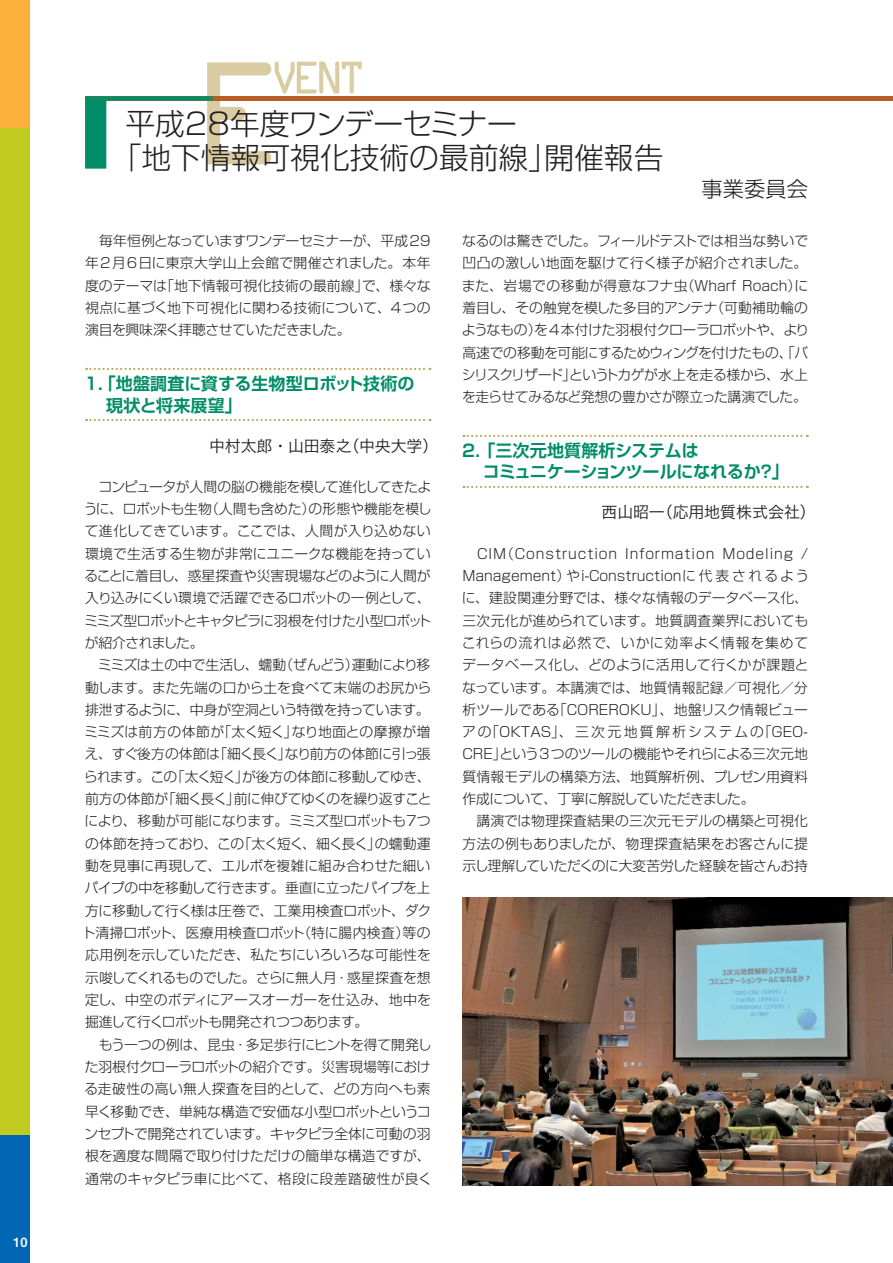
<style>
.page{position:relative;width:893px;height:1263px;background:#fff}
.page>*{position:absolute;margin:0;border:0;box-sizing:border-box;transform-origin:0 0}
.t1{font:300 29.7px/34px "Shin Go Pro";color:#231f20}
.t2{font:300 21.3px "Shin Go Pro";color:#231f20}
.t3{font:700 16.95px/21.3px "Shin Go Pro De";letter-spacing:-.005em;color:#008d68}
.t4{font:15.9px "Hira Kaku Pro W3";color:#231f20}
.t5{font:300 13.8px/22.4px "Shin Go Pro";letter-spacing:-.005em;color:#231f20}
.t6{font:12.75px "Midashi Go Pro MB31";color:#fff}
</style>
<div class="page">
<div style="left:0;top:0;width:30px;height:1263px;background:#c1cb1f"></div>
<div style="left:0;top:1135px;width:30px;height:128px;background:#0166b3"></div>
<div style="left:0;top:0;width:30px;height:128px;background:#fbb03b"></div>
<svg style="left:86px;top:368px;width:344px;height:2px"></svg>
<svg style="left:86px;top:419px;width:344px;height:2px"></svg>
<svg style="left:463px;top:435px;width:345px;height:2px"></svg>
<svg style="left:463px;top:486px;width:345px;height:2px"></svg>
<div style="left:85px;top:96px;width:808px;height:5px;background:#b95f26"></div>
<svg style="left:85px;top:62px;width:277px;height:107px"></svg>
<img style="left:462px;top:897px;width:431px;height:288px">
<p class="t6" style="left:13px;top:1231px;width:16px">10</p>
<h1 class="t1" style="left:112px;top:103px;width:553px;text-indent:14px">平成28年度ワンデーセミナー<br>「地下情報可視化技術の最前線」開催報告</h1>
<h2 class="t2" style="left:702px;top:172px;width:108px">事業委員会</h2>
<p class="t5" style="left:85px;top:228px;width:347px;text-align:justify">　毎年恒例となっていますワンデーセミナーが、平成29年2月6日に東京大学山上会館で開催されました。本年度のテーマは「地下情報可視化技術の最前線」で、様々な視点に基づく地下可視化に関わる技術について、4つの演目を興味深く拝聴させていただきました。</p>
<p class="t3" style="left:106px;top:371px;width:310px;text-indent:-23px">１．「地盤調査に資する生物型ロボット技術の現状と将来展望」</p>
<p class="t4" style="left:209px;top:431px;width:231px">中村太郎・山田泰之（中央大学）</p>
<p class="t5" style="left:82px;top:473px;width:351px">　コンピュータが人間の脳の機能を模して進化してきたように、ロボットも生物（人間も含めた）の形態や機能を模して進化してきています。ここでは、人間が入り込めない環境で生活する生物が非常にユニークな機能を持っていることに着目し、惑星探査や災害現場などのように人間が入り込みにくい環境で活躍できるロボットの一例として、ミミズ型ロボットとキャタピラに羽根を付けた小型ロボットが紹介されました。<br>　ミミズは土の中で生活し、蠕動（ぜんどう）運動により移動します。また先端の口から土を食べて末端のお尻から排泄するように、中身が空洞という特徴を持っています。ミミズは前方の体節が「太く短く」なり地面との摩擦が増え、すぐ後方の体節は「細く長く」なり前方の体節に引っ張られます。この「太く短く」が後方の体節に移動してゆき、前方の体節が「細く長く」前に伸びてゆくのを繰り返すことにより、移動が可能になります。ミミズ型ロボットも７つの体節を持っており、この「太く短く、細く長く」の蠕動運動を見事に再現して、エルボを複雑に組み合わせた細いパイプの中を移動して行きます。垂直に立ったパイプを上方に移動して行く様は圧巻で、工業用検査ロボット、ダクト清掃ロボット、医療用検査ロボット（特に腸内検査）等の応用例を示していただき、私たちにいろいろな可能性を示唆してくれるものでした。さらに無人月・惑星探査を想定し、中空のボディにアースオーガーを仕込み、地中を掘進して行くロボットも開発されつつあります。<br>　もう一つの例は、昆虫・多足歩行にヒントを得て開発した羽根付クローラロボットの紹介です。災害現場等における走破性の高い無人探査を目的として、どの方向へも素早く移動でき、単純な構造で安価な小型ロボットというコンセプトで開発されています。キャタピラ全体に可動の羽根を適度な間隔で取り付けただけの簡単な構造ですが、通常のキャタピラ車に比べて、格段に段差踏破性が良く</p>
<p class="t5" style="left:462px;top:228px;width:349px">なるのは驚きでした。フィールドテストでは相当な勢いで凹凸の激しい地面を駆けて行く様子が紹介されました。また、岩場での移動が得意なフナ虫（Wharf Roach）に着目し、その触覚を模した多目的アンテナ（可動補助輪のようなもの）を4本付けた羽根付クローラロボットや、より高速での移動を可能にするためウィングを付けたもの、「バシリスクリザード」というトカゲが水上を走る様から、水上を走らせてみるなど発想の豊かさが際立った講演でした。</p>
<p class="t3" style="left:483px;top:438px;width:307px;text-indent:-23px">２．「三次元地質解析システムは<br>コミュニケーションツールになれるか？」</p>
<p class="t4" style="left:602px;top:498px;width:216px">西山昭一（応用地質株式会社）</p>
<p class="t5" style="left:462px;top:540px;width:349px">　CIM（Construction Information Modeling /<br>Management）やi-Constructionに代表されるように、建設関連分野では、様々な情報のデータベース化、三次元化が進められています。地質調査業界においてもこれらの流れは必然で、いかに効率よく情報を集めてデータベース化し、どのように活用して行くかが課題となっています。本講演では、地質情報記録／可視化／分析ツールである「COREROKU」、地盤リスク情報ビューアの「OKTAS」、三次元地質解析システムの「GEO-<br>CRE」という3つのツールの機能やそれらによる三次元地質情報モデルの構築方法、地質解析例、プレゼン用資料作成について、丁寧に解説していただきました。<br>　講演では物理探査結果の三次元モデルの構築と可視化方法の例もありましたが、物理探査結果をお客さんに提示し理解していただくのに大変苦労した経験を皆さんお持</p>
</div>
